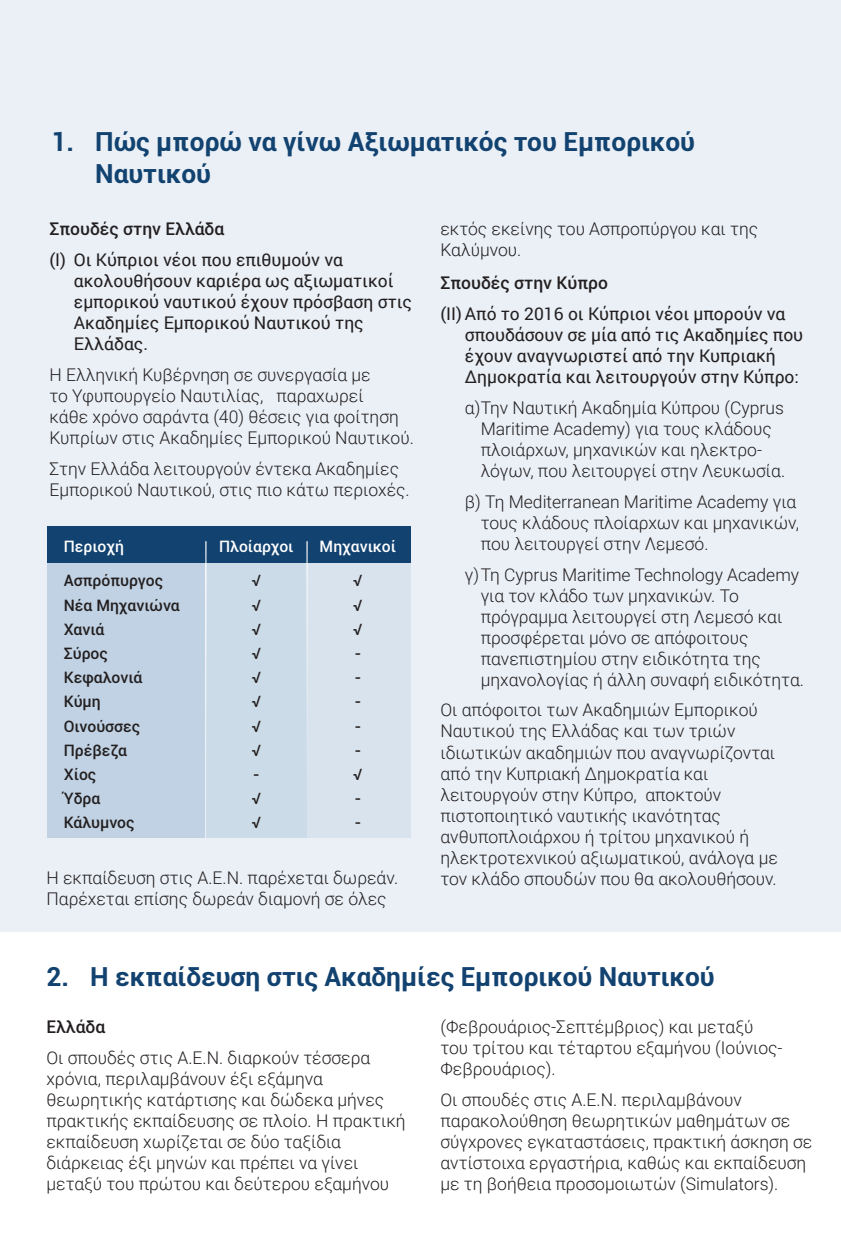
<style>
.page{position:relative;width:841px;height:1244px;background:#fff}
.page>*{position:absolute;margin:0;border:0;box-sizing:border-box;transform-origin:0 0}
.t1{font:700 26.25px/31.5px "Roboto";color:#124270}
.t2{font:300 17.5px/21px "Roboto";color:#231f20}
.t3{font:17.5px/21px "Roboto";color:#231f20}
.t4{font:500 17.5px "Roboto";color:#231f20}
.t5{font:500 15.75px "Roboto";color:#231f20}
.t6{font:500 15.75px "Roboto";color:#fff}
</style>
<div class="page">
<div style="left:0;top:0;width:841px;height:932px;background:#eaf0f6"></div>
<hr style="left:0;top:1243px;width:841px;height:1px;background:#c69a55">
<div style="left:307px;top:561px;width:104px;height:277px;background:#d8e3ed"></div>
<div style="left:206px;top:561px;width:101px;height:277px;background:#ccdbe8"></div>
<div style="left:47px;top:561px;width:158px;height:277px;background:#c0d2e3"></div>
<div style="left:47px;top:526px;width:364px;height:37px;background:#124270"></div>
<hr style="left:205px;top:541px;width:1px;height:296px;background:#fff">
<hr style="left:306px;top:541px;width:2px;height:296px;background:#fff">
<p class="t1" style="left:95px;top:125px;width:601px;text-indent:-44px">1. Πώς μπορώ να γίνω Αξιωματικός του Εμπορικού<br>Ναυτικού</p>
<p class="t4" style="left:49px;top:217px;width:176px">Σπουδές στην Ελλάδα</p>
<p class="t3" style="left:49px;top:249px;width:295px">(Ι) Οι Κύπριοι νέοι που επιθυμούν να</p>
<p class="t3" style="left:74px;top:270px;width:321px">ακολουθήσουν καριέρα ως αξιωματικοί</p>
<p class="t3" style="left:74px;top:291px;width:339px">εμπορικού ναυτικού έχουν πρόσβαση στις</p>
<p class="t3" style="left:74px;top:312px;width:291px">Ακαδημίες Εμπορικού Ναυτικού της</p>
<p class="t3" style="left:74px;top:333px;width:76px">Ελλάδας.</p>
<p class="t2" style="left:49px;top:364px;width:366px">Η Ελληνική Κυβέρνηση σε συνεργασία με<br>το Υφυπουργείο Ναυτιλίας, παραχωρεί<br>κάθε χρόνο σαράντα (40) θέσεις για φοίτηση Κυπρίων στις Ακαδημίες Εμπορικού Ναυτικού.</p>
<p class="t2" style="left:49px;top:458px;width:362px">Στην Ελλάδα λειτουργούν έντεκα Ακαδημίες<br>Εμπορικού Ναυτικού, στις πιο κάτω περιοχές.</p>
<p class="t2" style="left:440px;top:218px;width:319px">εκτός εκείνης του Ασπροπύργου και της<br>Καλύμνου.</p>
<p class="t4" style="left:440px;top:270px;width:169px">Σπουδές στην Κύπρο</p>
<p class="t3" style="left:440px;top:302px;width:346px">(ΙΙ) Από το 2016 οι Κύπριοι νέοι μπορούν να</p>
<p class="t3" style="left:465px;top:323px;width:340px">σπουδάσουν σε μία από τις Ακαδημίες που έχουν αναγνωριστεί από την Κυπριακή<br>Δημοκρατία και λειτουργούν στην Κύπρο:</p>
<p class="t2" style="left:465px;top:396px;width:320px;text-align:center">α)Την Ναυτική Ακαδημία Κύπρου (Cyprus<br>Maritime Academy) για τους κλάδους</p>
<p class="t2" style="left:481px;top:438px;width:283px">πλοιάρχων, μηχανικών και ηλεκτρο-</p>
<p class="t2" style="left:481px;top:459px;width:306px">λόγων, που λειτουργεί στην Λευκωσία.</p>
<p class="t2" style="left:465px;top:490px;width:333px">β) Τη Mediterranean Maritime Academy για</p>
<p class="t2" style="left:481px;top:511px;width:320px">τους κλάδους πλοίαρχων και μηχανικών,</p>
<p class="t2" style="left:481px;top:532px;width:229px">που λειτουργεί στην Λεμεσό.</p>
<p class="t2" style="left:465px;top:563px;width:336px">γ)Τη Cyprus Maritime Technology Academy</p>
<p class="t2" style="left:481px;top:584px;width:260px">για τον κλάδο των μηχανικών. Το</p>
<p class="t2" style="left:481px;top:605px;width:303px">πρόγραμμα λειτουργεί στη Λεμεσό και</p>
<p class="t2" style="left:481px;top:626px;width:269px">προσφέρεται μόνο σε απόφοιτους</p>
<p class="t2" style="left:481px;top:647px;width:282px">πανεπιστημίου στην ειδικότητα της</p>
<p class="t2" style="left:481px;top:668px;width:325px">μηχανολογίας ή άλλη συναφή ειδικότητα.</p>
<p class="t2" style="left:440px;top:699px;width:339px">Οι απόφοιτοι των Ακαδημιών Εμπορικού Ναυτικού της Ελλάδας και των τριών ιδιωτικών ακαδημιών που αναγνωρίζονται από την Κυπριακή Δημοκρατία και λειτουργούν στην Κύπρο, αποκτούν πιστοποιητικό ναυτικής ικανότητας ανθυποπλοιάρχου ή τρίτου μηχανικού ή ηλεκτροτεχνικού αξιωματικού, ανάλογα με τον κλάδο σπουδών που θα ακολουθήσουν.</p>
<p class="t6" style="left:64px;top:535px;width:62px">Περιοχή</p>
<p class="t6" style="left:219px;top:535px;width:76px">Πλοίαρχοι</p>
<p class="t6" style="left:320px;top:535px;width:78px">Μηχανικοί</p>
<p class="t5" style="left:64px;top:570px;width:101px">Ασπρόπυργος</p>
<p class="t5" style="left:252px;top:570px;width:11px">√</p>
<p class="t5" style="left:353px;top:570px;width:11px">√</p>
<p class="t5" style="left:64px;top:594px;width:118px">Νέα Μηχανιώνα</p>
<p class="t5" style="left:252px;top:594px;width:11px">√</p>
<p class="t5" style="left:353px;top:594px;width:11px">√</p>
<p class="t5" style="left:64px;top:618px;width:42px">Χανιά</p>
<p class="t5" style="left:252px;top:618px;width:11px">√</p>
<p class="t5" style="left:353px;top:618px;width:11px">√</p>
<p class="t5" style="left:64px;top:642px;width:46px">Σύρος</p>
<p class="t5" style="left:252px;top:642px;width:11px">√</p>
<p class="t5" style="left:354px;top:642px;width:8px">-</p>
<p class="t5" style="left:64px;top:666px;width:80px">Κεφαλονιά</p>
<p class="t5" style="left:252px;top:666px;width:11px">√</p>
<p class="t5" style="left:354px;top:666px;width:8px">-</p>
<p class="t5" style="left:64px;top:691px;width:38px">Κύμη</p>
<p class="t5" style="left:252px;top:691px;width:11px">√</p>
<p class="t5" style="left:354px;top:691px;width:8px">-</p>
<p class="t5" style="left:64px;top:715px;width:78px">Οινούσσες</p>
<p class="t5" style="left:252px;top:715px;width:11px">√</p>
<p class="t5" style="left:354px;top:715px;width:8px">-</p>
<p class="t5" style="left:64px;top:739px;width:65px">Πρέβεζα</p>
<p class="t5" style="left:252px;top:739px;width:11px">√</p>
<p class="t5" style="left:354px;top:739px;width:8px">-</p>
<p class="t5" style="left:64px;top:763px;width:34px">Χίος</p>
<p class="t5" style="left:253px;top:763px;width:8px">-</p>
<p class="t5" style="left:353px;top:763px;width:11px">√</p>
<p class="t5" style="left:64px;top:787px;width:38px">Ύδρα</p>
<p class="t5" style="left:252px;top:787px;width:11px">√</p>
<p class="t5" style="left:354px;top:787px;width:8px">-</p>
<p class="t5" style="left:64px;top:812px;width:72px">Κάλυμνος</p>
<p class="t5" style="left:252px;top:812px;width:11px">√</p>
<p class="t5" style="left:354px;top:812px;width:8px">-</p>
<p class="t2" style="left:46px;top:867px;width:353px">Η εκπαίδευση στις Α.Ε.Ν. παρέχεται δωρεάν.<br>Παρέχεται επίσης δωρεάν διαμονή σε όλες</p>
<p class="t1" style="left:46px;top:959px;width:670px">2. Η εκπαίδευση στις Ακαδημίες Εμπορικού Ναυτικού</p>
<p class="t4" style="left:46px;top:1014px;width:60px">Ελλάδα</p>
<p class="t2" style="left:46px;top:1046px;width:361px">Οι σπουδές στις Α.Ε.Ν. διαρκούν τέσσερα χρόνια, περιλαμβάνουν έξι εξάμηνα θεωρητικής κατάρτισης και δώδεκα μήνες πρακτικής εκπαίδευσης σε πλοίο. Η πρακτική εκπαίδευση χωρίζεται σε δύο ταξίδια διάρκειας έξι μηνών και πρέπει να γίνει μεταξύ του πρώτου και δεύτερου εξαμήνου</p>
<p class="t2" style="left:440px;top:1016px;width:344px">(Φεβρουάριος-Σεπτέμβριος) και μεταξύ του τρίτου και τέταρτου εξαμήνου (Ιούνιος-<br>Φεβρουάριος).</p>
<p class="t2" style="left:440px;top:1088px;width:373px">Οι σπουδές στις Α.Ε.Ν. περιλαμβάνουν παρακολούθηση θεωρητικών μαθημάτων σε σύγχρονες εγκαταστάσεις, πρακτική άσκηση σε αντίστοιχα εργαστήρια, καθώς και εκπαίδευση με τη βοήθεια προσομοιωτών (Simulators).</p>
</div>
